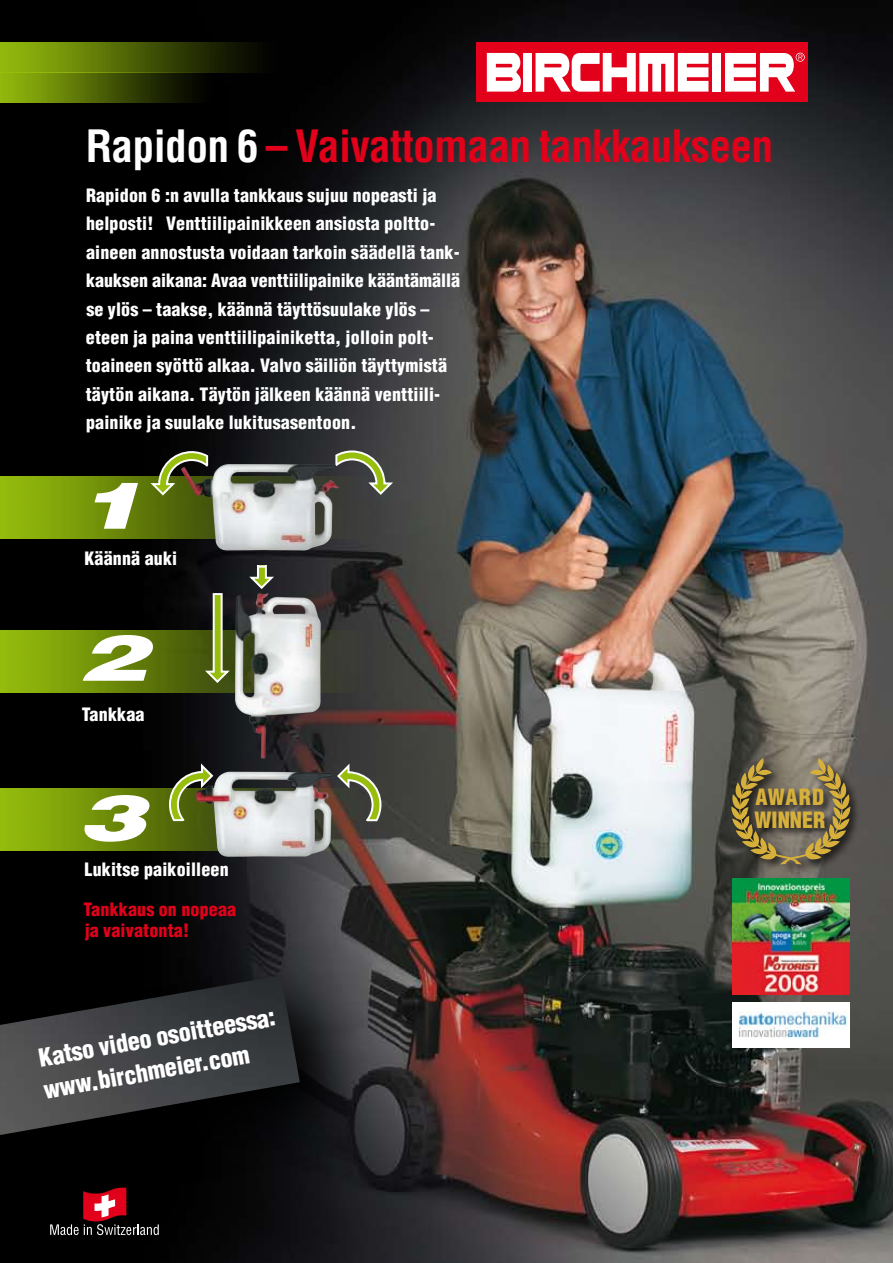
<style>
.page{position:relative;width:893px;height:1263px;background:#fff}
.page>*{position:absolute;margin:0;border:0;box-sizing:border-box;transform-origin:0 0}
.t1{font:italic 900 64.05px "Helvetica";color:#fff;scale:1.6 1}
.t2{font:700 condensed 43.5px "Helvetica";letter-spacing:-.015em;color:#e2001a}
.t3{font:900 condensed 24.45px/32.2px "Helvetica";color:#fff}
.t4{font:900 condensed 21.9px/23.4px "Helvetica";color:#d7b03c}
.t5{font:900 condensed 18px/28.5px "Helvetica";letter-spacing:.01em;color:#fff}
.t6{font:900 condensed 18px/21.6px "Helvetica";letter-spacing:.01em;color:#e2001a}
.s1{color:#fff}
</style>
<div class="page">
<img style="left:42px;top:0;width:851px;height:1263px">
<div style="left:0;top:0;width:42px;height:1263px;background:#000"></div>
<div style="left:476px;top:42px;width:332px;height:60px;background:#e2001a"></div>
<div style="left:523px;top:53px;width:9px;height:39px;background:#fff"></div>
<div style="left:712px;top:53px;width:9px;height:39px;background:#fff"></div>
<svg style="left:487px;top:53px;width:34px;height:39px"></svg>
<svg style="left:535px;top:53px;width:173px;height:39px"></svg>
<svg style="left:725px;top:53px;width:80px;height:39px"></svg>
<svg style="left:50px;top:1214px;width:109px;height:21px;background:#3b292b"></svg>
<div style="left:0;top:955px;width:368px;height:259px;background:#000;opacity:.9"></div>
<img style="left:0;top:975px;width:300px;height:160px">
<img style="left:0;top:43px;width:281px;height:30px">
<img style="left:0;top:73px;width:215px;height:30px">
<div style="left:728px;top:755px;width:133px;height:119px;background:#000;opacity:.75"></div>
<svg style="left:731px;top:758px;width:119px;height:106px;background:#726647"></svg>
<img style="left:732px;top:879px;width:118px;height:116px">
<div style="left:732px;top:1002px;width:118px;height:46px;background:#fff"></div>
<img style="left:738px;top:1012px;width:108px;height:25px">
<img style="left:0;top:630px;width:374px;height:62px">
<img style="left:0;top:788px;width:374px;height:62px">
<img style="left:0;top:476px;width:374px;height:63px">
<svg style="left:150px;top:450px;width:59px;height:45px;background:#647235"></svg>
<svg style="left:334px;top:449px;width:61px;height:46px;background:#636a4f"></svg>
<svg style="left:203px;top:592px;width:27px;height:91px;background:#657337"></svg>
<svg style="left:337px;top:764px;width:45px;height:58px;background:#66694a"></svg>
<svg style="left:168px;top:761px;width:46px;height:61px;background:#59652d"></svg>
<svg style="left:247px;top:565px;width:27px;height:24px"></svg>
<img style="left:235px;top:593px;width:86px;height:165px">
<img style="left:181px;top:464px;width:159px;height:87px">
<img style="left:195px;top:772px;width:138px;height:85px">
<h2 class="t2" style="left:86px;top:119px;width:689px"><span class="s1">Rapidon 6</span> – Vaivattomaan tankkaukseen</h2>
<p class="t5" style="left:86px;top:180px;width:376px">Rapidon 6 :n avulla tankkaus sujuu nopeasti ja helposti! Venttiilipainikkeen ansiosta poltto&shy;aineen annostusta voidaan tarkoin säädellä tank&shy;kauksen aikana: Avaa venttiilipainike kääntämällä se ylös – taakse, käännä täyttösuulake ylös – eteen ja paina venttiilipainiketta, jolloin polt&shy;toaineen syöttö alkaa. Valvo säiliön täyttymistä täytön aikana. Täytön jälkeen käännä venttiili&shy;painike ja suulake lukitusasentoon.</p>
<h1 class="t1" style="left:77px;top:464px;width:44px">1</h1>
<p class="t5" style="left:84px;top:544px;width:94px">Käännä auki</p>
<h1 class="t1" style="left:77px;top:616px;width:44px">2</h1>
<p class="t5" style="left:82px;top:700px;width:64px">Tankkaa</p>
<h1 class="t1" style="left:77px;top:776px;width:44px">3</h1>
<p class="t5" style="left:85px;top:855px;width:146px">Lukitse paikoilleen</p>
<p class="t6" style="left:83px;top:898px;width:154px">Tankkaus on nopeaa ja vaivatonta!</p>
<h3 class="t3" style="left:36px;top:1042px;width:242px;rotate:-10deg">Katso video osoitteessa: www.birchmeier.com</h3>
<p class="t4" style="left:754px;top:785px;width:72px">AWARD<br>WINNER</p>
</div>
